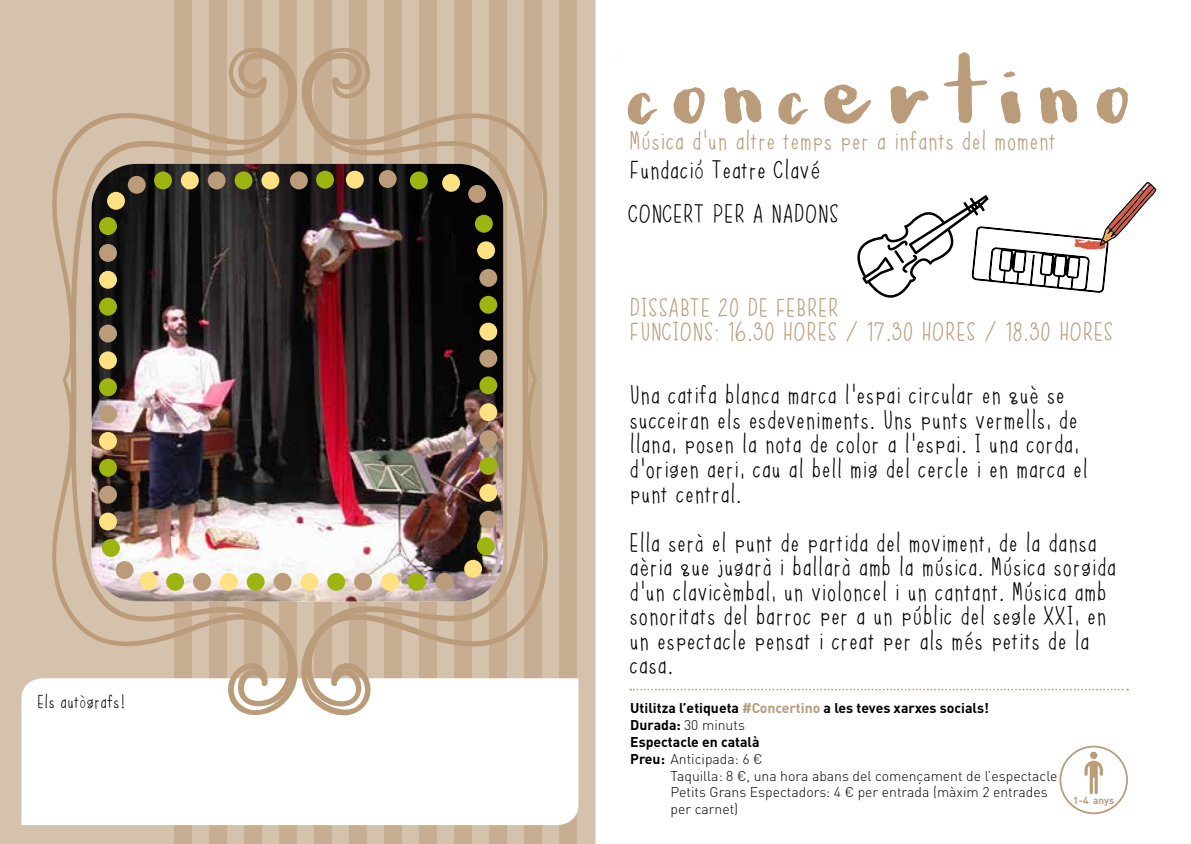
<style>
.page{position:relative;width:1191px;height:844px;background:#fff}
.page>*{position:absolute;margin:0;border:0;box-sizing:border-box;transform-origin:0 0}
.t1{font:197.58px "babyfox";color:#ba9b7a}
.t2{font:24.5px/24.5px "bkobiii";color:#000}
.t3{font:24.5px/24.5px "bkobiii";color:#ba9b7a}
.t4{font:17.5px "bkobiii";color:#000}
.t5{font:300 14px/16.8px "DIN";color:#000}
.t6{font:700 14px/16.8px "DIN";color:#000}
.t7{font:700 9.97px "DIN";color:#ba9b7a}
.s1{color:#ba9b7a}
.s2{font-weight:300}
</style>
<div class="page">
<svg style="left:630px;top:688px;width:498px;height:2px"></svg>
<div style="left:1059px;top:745px;width:69px;height:69px;border:2px solid #ba9b7a;border-radius:50%"></div>
<svg style="left:1084px;top:751px;width:19px;height:42px"></svg>
<svg style="left:857px;top:182px;width:299px;height:116px"></svg>
<div style="left:0;top:0;width:595px;height:843px;background:#d5c2ad"></div>
<div style="left:174px;top:0;width:18px;height:843px;background:#c7ae93"></div>
<div style="left:209px;top:0;width:18px;height:843px;background:#c7ae93"></div>
<div style="left:244px;top:0;width:18px;height:843px;background:#c7ae93"></div>
<div style="left:279px;top:0;width:18px;height:843px;background:#c7ae93"></div>
<div style="left:314px;top:0;width:18px;height:843px;background:#c7ae93"></div>
<div style="left:349px;top:0;width:18px;height:843px;background:#c7ae93"></div>
<div style="left:384px;top:0;width:18px;height:843px;background:#c7ae93"></div>
<div style="left:419px;top:0;width:18px;height:843px;background:#c7ae93"></div>
<div style="left:454px;top:0;width:18px;height:843px;background:#c7ae93"></div>
<div style="left:489px;top:0;width:18px;height:843px;background:#c7ae93"></div>
<div style="left:524px;top:0;width:18px;height:843px;background:#c7ae93"></div>
<div style="left:559px;top:0;width:18px;height:843px;background:#c7ae93"></div>
<svg style="left:21px;top:678px;width:557px;height:146px"></svg>
<svg style="left:69px;top:40px;width:236px;height:681px"></svg>
<svg style="left:294px;top:41px;width:236px;height:680px"></svg>
<svg style="left:48px;top:49px;width:246px;height:332px;background:#827567"></svg>
<img style="left:49px;top:377px;width:244px;height:331px">
<svg style="left:294px;top:49px;width:260px;height:332px"></svg>
<img style="left:293px;top:377px;width:258px;height:333px">
<p class="t4" style="left:38px;top:690px;width:89px">Els autògrafs!</p>
<h1 class="t1" style="left:620px;top:-15px;width:518px">CONCERTINO</h1>
<p class="t3" style="left:630px;top:126px;width:428px">Música d’un altre temps per a infants del moment</p>
<p class="t2" style="left:630px;top:155px;width:193px">Fundació Teatre Clavé</p>
<p class="t2" style="left:629px;top:199px;width:213px">CONCERT PER A NADONS</p>
<p class="t3" style="left:630px;top:293px;width:486px">DISSABTE 20 DE FEBRER<br>FUNCIONS: 16.30 HORES / 17.30 HORES / 18.30 HORES</p>
<p class="t2" style="left:630px;top:381px;width:460px">Una catifa blanca marca l’espai circular en què se succeiran els esdeveniments. Uns punts vermells, de llana, posen la nota de color a l’espai. I una corda, d’origen aeri, cau al bell mig del cercle i en marca el punt central.</p>
<p class="t2" style="left:630px;top:528px;width:488px">Ella serà el punt de partida del moviment, de la dansa aèria que jugarà i ballarà amb la música. Música sorgida d’un clavicèmbal, un violoncel i un cantant. Música amb sonoritats del barroc per a un públic del segle XXI, en un espectacle pensat i creat per als més petits de la casa.</p>
<p class="t6" style="left:630px;top:699px;width:360px">Utilitza l’etiqueta <span class="s1">#Concertino</span> a les teves xarxes socials!<br>Durada: <span class="s2">30 minuts<br></span>Espectacle en català<br>Preu: <span class="s2">Anticipada: 6 €</span></p>
<p class="t5" style="left:670px;top:766px;width:388px">Taquilla: 8 €, una hora abans del començament de l’espectacle<br>Petits Grans Espectadors: 4 € per entrada (màxim 2 entrades per carnet)</p>
<p class="t7" style="left:1073px;top:793px;width:42px">1-4 anys</p>
</div>
